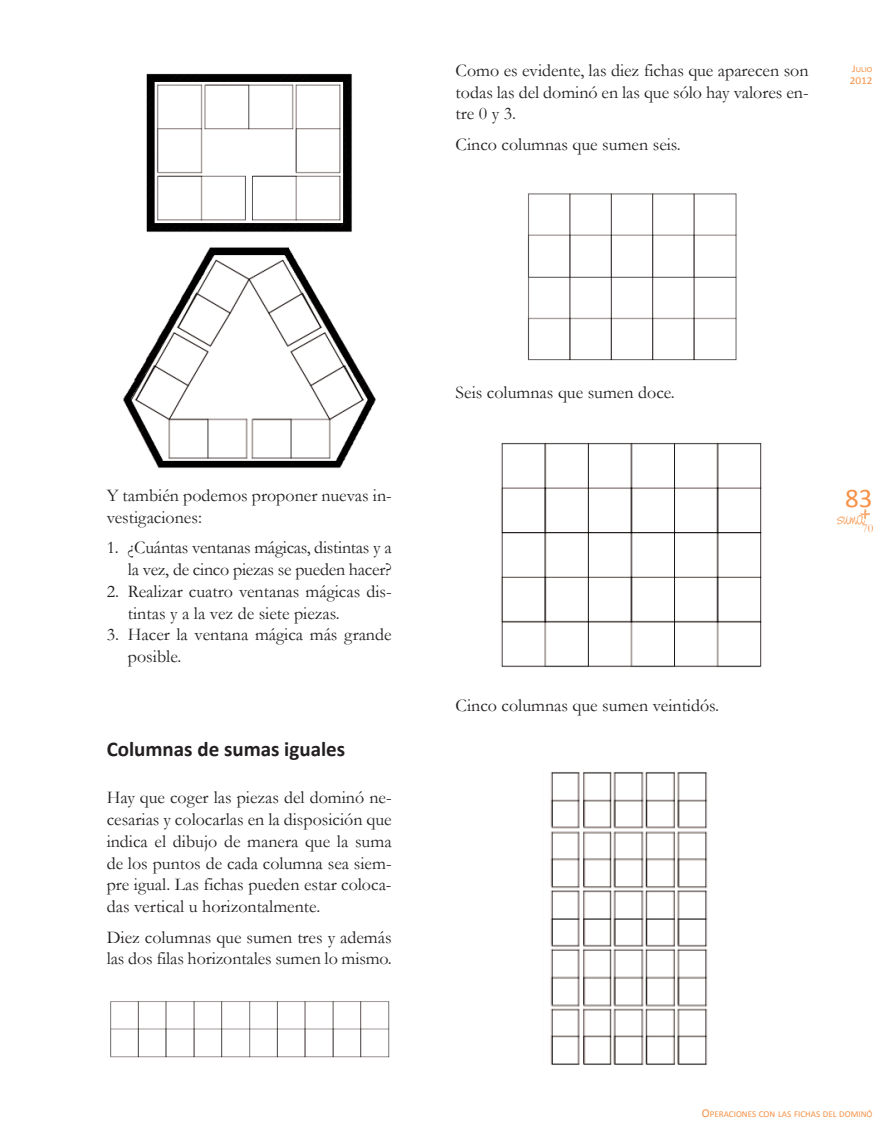
<style>
.page{position:relative;width:893px;height:1148px;background:#fff}
.page>*{position:absolute;margin:0;border:0;box-sizing:border-box;transform-origin:0 0}
.t1{font:27px "Calibri";color:#f69146}
.t2{font:700 21px "Calibri";color:#231f20}
.t3{font:18px/21.8px "Garamond";color:#231f20}
.t4{font:12px "Garamond";color:#f69146}
.t5{font:10.5px "Calibri";color:#f69146;scale:1.07 1}
.t6{font:9px "Calibri";color:#f69146}
.t7{font:7.8px "Calibri";color:#f69146;scale:1.07 1}
.s1{font-size:10.5px}
.s2{font-size:12px}
</style>
<div class="page">
<img style="left:837px;top:510px;width:32px;height:15px">
<img style="left:146px;top:73px;width:206px;height:160px">
<img style="left:123px;top:247px;width:253px;height:222px">
<img style="left:110px;top:1001px;width:280px;height:57px">
<img style="left:527px;top:193px;width:210px;height:168px">
<img style="left:501px;top:442px;width:261px;height:226px">
<img style="left:550px;top:772px;width:158px;height:293px">
<p class="t3" style="left:455px;top:60px;width:354px;text-align:justify">Como es evidente, las diez fichas que aparecen son todas las del dominó en las que sólo hay valores en&shy;tre 0 y 3.</p>
<p class="t3" style="left:455px;top:134px;width:227px">Cinco columnas que sumen seis.</p>
<p class="t7" style="left:852px;top:65px;width:20px"><span class="s1">J</span>ULIO</p>
<p class="t5" style="left:849px;top:74px;width:23px">2012</p>
<p class="t3" style="left:107px;top:485px;width:287px">Y también podemos proponer nuevas in&shy;vestigaciones:</p>
<p class="t3" style="left:107px;top:537px;width:286px;text-align:right">1. ¿Cuántas ventanas mágicas, distintas y a la vez, de cinco piezas se pueden hacer?</p>
<p class="t3" style="left:128px;top:581px;width:265px;text-indent:-21px">2. realizar cuatro ventanas mágicas dis&shy;tintas y a la vez de siete piezas.</p>
<p class="t3" style="left:128px;top:624px;width:265px;text-indent:-21px">3. Hacer la ventana mágica más grande posible.</p>
<p class="t2" style="left:107px;top:740px;width:240px">Columnas de sumas iguales</p>
<p class="t3" style="left:107px;top:787px;width:286px;text-align:justify">Hay que coger las piezas del dominó ne&shy;cesarias y colocarlas en la disposición que indica el dibujo de manera que la suma de los puntos de cada columna sea siem&shy;pre igual. las fichas pueden estar coloca&shy;das vertical u horizontalmente.</p>
<p class="t3" style="left:107px;top:926px;width:286px">diez columnas que sumen tres y además las dos filas horizontales sumen lo mismo.</p>
<p class="t3" style="left:455px;top:382px;width:221px">Seis columnas que sumen doce.</p>
<p class="t3" style="left:455px;top:695px;width:265px">Cinco columnas que sumen veintidós.</p>
<h1 class="t1" style="left:845px;top:481px;width:29px">83</h1>
<p class="t4" style="left:862px;top:521px;width:13px">70</p>
<p class="t6" style="left:701px;top:1108px;width:172px"><span class="s2">O</span>PERACIONES CON LAS FICHAS DEL DOMINÓ</p>
</div>
